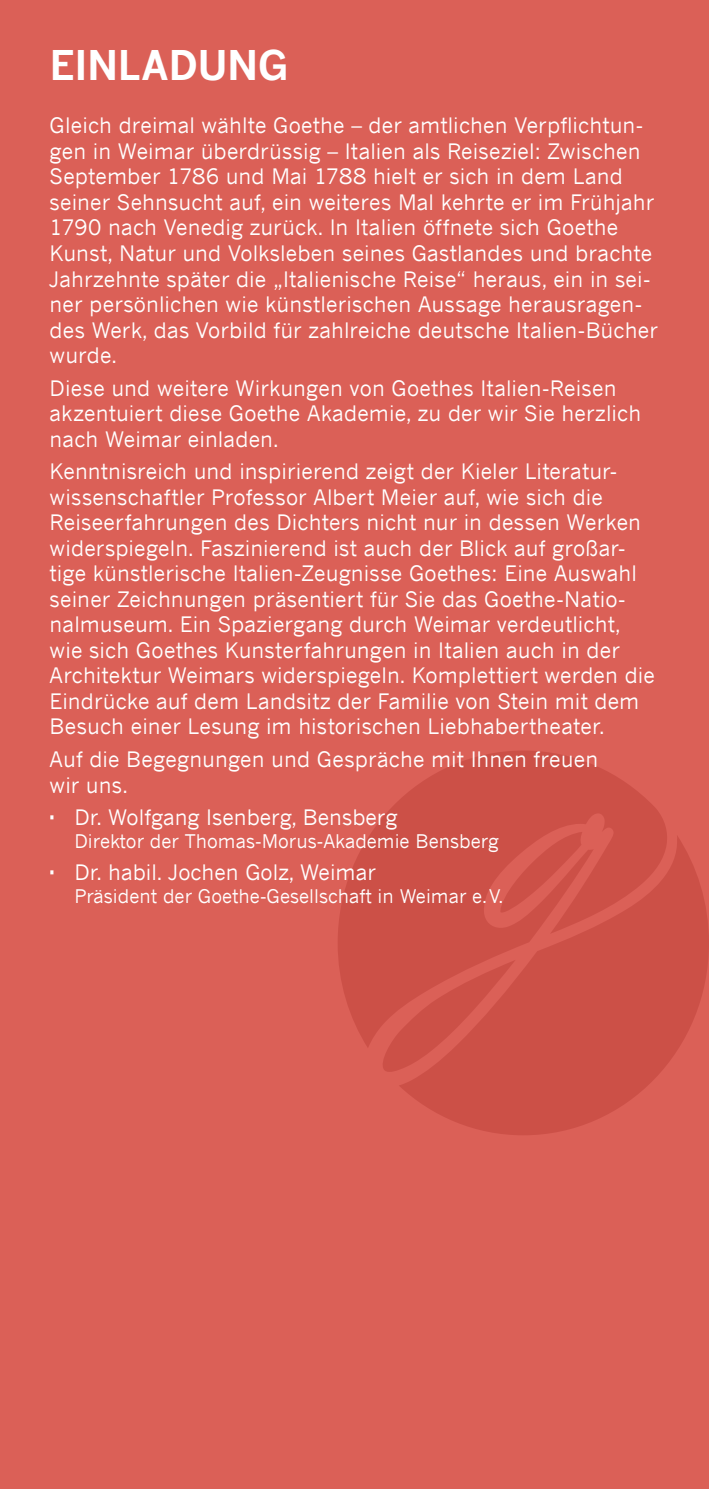
<style>
.page{position:relative;width:709px;height:1489px;background:#fff}
.page>*{position:absolute;margin:0;border:0;box-sizing:border-box;transform-origin:0 0}
.t1{font:700 40px "News Gothic";letter-spacing:-.01em;color:#fff}
.t2{font:21.25px/25.5px "News Gothic";letter-spacing:.005em;color:#fff}
.t3{font:18.75px "News Gothic";color:#fff}
</style>
<div class="page">
<div style="left:0;top:0;width:709px;height:1488px;background:#db6057"></div>
<svg style="left:338px;top:751px;width:329px;height:296px;fill:#cc5047"></svg>
<svg style="left:500px;top:831px;width:82px;height:3px"></svg>
<svg style="left:378px;top:959px;width:21px;height:112px"></svg>
<svg style="left:399px;top:834px;width:310px;height:301px;fill:#cc5047"></svg>
<h1 class="t1" style="left:50px;top:41px;width:240px">EI NLADU NG</h1>
<p class="t2" style="left:50px;top:113px;width:609px">Gleich dreimal wählte Goethe – der amtlichen Verpflichtun&shy;gen in Weimar überdrüssig – Italien als Reiseziel: Zwischen September 1786 und Mai 1788 hielt er sich in dem Land seiner Sehnsucht auf, ein weiteres Mal kehrte er im Frühjahr 1790 nach Venedig zurück. In Italien öffnete sich Goethe Kunst, Natur und Volksleben seines Gastlandes und brachte Jahrzehnte später die „Italienische Reise“ heraus, ein in sei&shy;ner persönlichen wie künstlerischen Aussage herausragen&shy;des Werk, das Vorbild für zahlreiche deutsche Italien-Bücher wurde.</p>
<p class="t2" style="left:50px;top:375px;width:593px">Diese und weitere Wirkungen von Goethes Italien-Reisen akzentuiert diese Goethe Akademie, zu der wir Sie herzlich nach Weimar einladen.</p>
<p class="t2" style="left:50px;top:458px;width:607px">Kenntnisreich und inspirierend zeigt der Kieler Literatur&shy;wissenschaftler Professor Albert Meier auf, wie sich die Reiseerfahrungen des Dichters nicht nur in dessen Werken widerspiegeln. Faszinierend ist auch der Blick auf großar&shy;tige künstlerische Italien-Zeugnisse Goethes: Eine Auswahl seiner Zeichnungen präsentiert für Sie das Goethe-Natio&shy;nalmuseum. Ein Spaziergang durch Weimar verdeutlicht, wie sich Goethes Kunsterfahrungen in Italien auch in der Architektur Weimars widerspiegeln. Komplettiert werden die Eindrücke auf dem Landsitz der Familie von Stein mit dem Besuch einer Lesung im historischen Liebhabertheater.</p>
<p class="t2" style="left:50px;top:746px;width:550px">Auf die Begegnungen und Gespräche mit Ihnen freuen wir uns.</p>
<p class="t2" style="left:74px;top:804px;width:324px">Dr. Wolfgang Isenberg, Bensberg</p>
<p class="t3" style="left:74px;top:829px;width:426px">Direktor der Thomas-Morus-Akademie Bensberg</p>
<p class="t2" style="left:74px;top:859px;width:303px">Dr. habil. Jochen Golz, Weimar</p>
<p class="t3" style="left:74px;top:884px;width:430px">Präsident der Goethe-Gesellschaft in Weimar e.V.</p>
</div>
